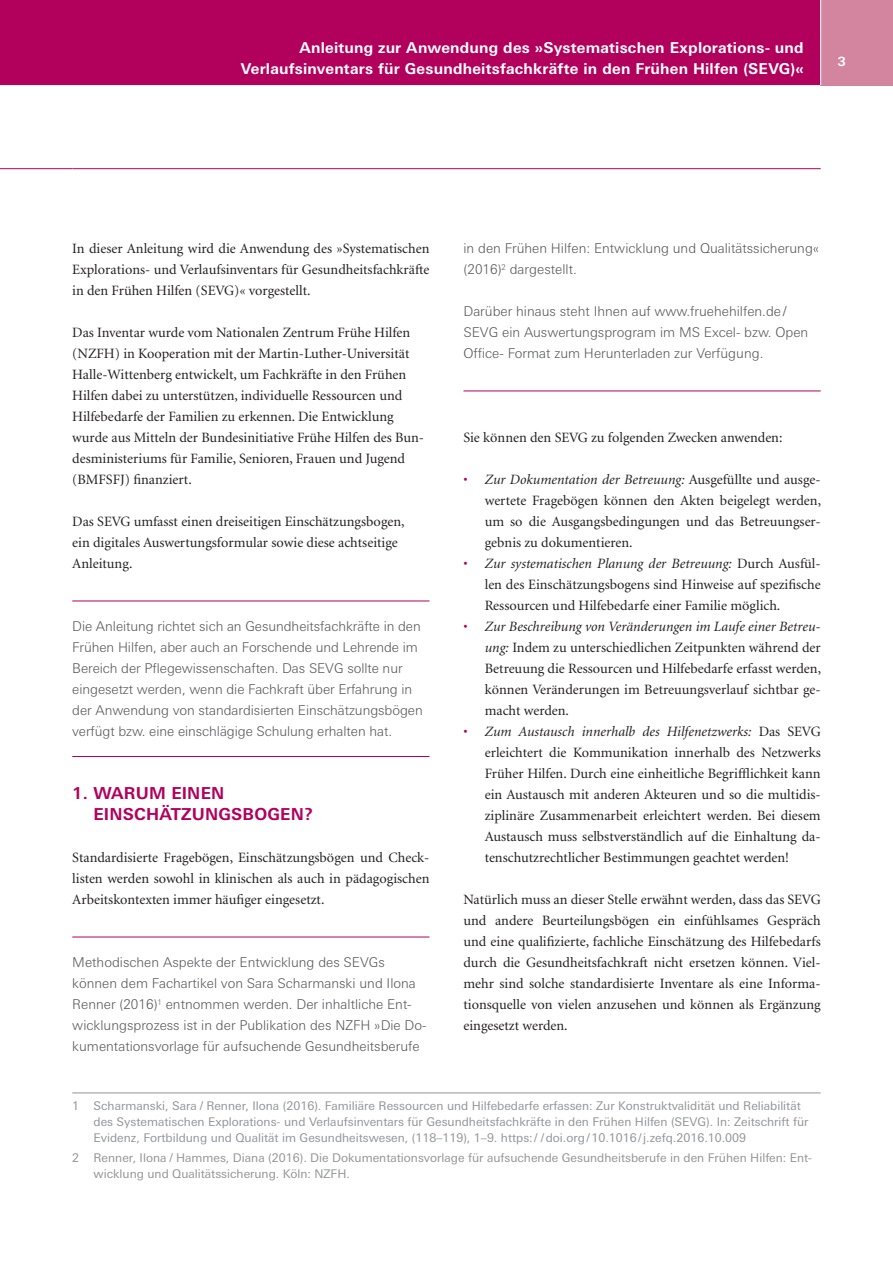
<style>
.page{position:relative;width:893px;height:1263px;background:#fff}
.page>*{position:absolute;margin:0;border:0;box-sizing:border-box;transform-origin:0 0}
.t1{font:700 16.5px/21px "Linotype Univers Basic";letter-spacing:.01em;color:#b1015c}
.t2{font:700 15px/21px "Linotype Univers Basic";letter-spacing:.015em;color:#fff;text-align:right}
.t3{font:14.25px/21px "Minion";color:#231f20;text-align:justify}
.t4{font:300 13.5px/21px "Linotype Univers Basic";color:#57585a}
.t5{font:700 12.75px "Linotype Univers Basic";color:#fff}
.t6{font:12px/15.8px "Linotype Univers Basic";color:#939598}
.s1{color:#b1015c}
.s2{font-style:italic}
</style>
<div class="page">
<div style="left:0;top:0;width:820px;height:85px;background:#b1015c"></div>
<div style="left:821px;top:0;width:72px;height:85px;background:#d3859f"></div>
<hr style="left:0;top:168px;width:72px;height:1px;background:#b1015c">
<hr style="left:72px;top:168px;width:749px;height:1px;background:#b1015c">
<hr style="left:72px;top:601px;width:357px;height:1px;background:#b1015c">
<hr style="left:72px;top:756px;width:357px;height:1px;background:#b1015c">
<hr style="left:72px;top:937px;width:357px;height:1px;background:#b1015c">
<hr style="left:463px;top:391px;width:358px;height:1px;background:#b1015c">
<hr style="left:72px;top:1092px;width:749px;height:1px;background:#939598">
<p class="t2" style="left:241px;top:37px;width:564px">Anleitung zur Anwendung des »Systematischen Explorations- und<br>Verlaufsinventars für Gesundheitsfachkräfte in den Frühen Hilfen (SEVG)«</p>
<p class="t5" style="left:838px;top:54px;width:10px">3</p>
<p class="t3" style="left:72px;top:239px;width:359px">In dieser Anleitung wird die Anwendung des »Systematischen Explorations- und Verlaufsinventars für Gesundheitsfachkräfte in den Frühen Hilfen (SEVG)« vorgestellt.</p>
<p class="t3" style="left:72px;top:323px;width:352px;text-align:left">Das Inventar wurde vom Nationalen Zentrum Frühe Hilfen (NZFH) in Kooperation mit der Martin-Luther-Universität Halle-Wittenberg entwickelt, um Fachkräfte in den Frühen Hilfen dabei zu unterstützen, individuelle Ressourcen und Hilfebedarfe der Familien zu erkennen. Die Entwicklung wurde aus Mitteln der Bundesinitiative Frühe Hilfen des Bun&shy;desministeriums für Familie, Senioren, Frauen und Jugend (BMFSFJ) finanziert.</p>
<p class="t3" style="left:72px;top:512px;width:334px;text-align:left">Das SEVG umfasst einen dreiseitigen Einschätzungsbogen, ein digitales Auswertungsformular sowie diese achtseitige<br>Anleitung.</p>
<p class="t4" style="left:72px;top:616px;width:352px">Die Anleitung richtet sich an Gesundheitsfachkräfte in den Frühen Hilfen, aber auch an Forschende und Lehrende im Bereich der Pflegewissenschaften. Das SEVG sollte nur eingesetzt werden, wenn die Fachkraft über Erfahrung in der Anwendung von standardisierten Einschätzungsbögen verfügt bzw. eine einschlägige Schulung erhalten hat.</p>
<p class="t1" style="left:94px;top:783px;width:221px;text-indent:-21px">1. WARUM EINEN<br>EINSCHÄTZUNGSBOGEN?</p>
<p class="t3" style="left:72px;top:848px;width:359px">Standardisierte Fragebögen, Einschätzungsbögen und Check&shy;listen werden sowohl in klinischen als auch in pädagogischen Arbeitskontexten immer häufiger eingesetzt.</p>
<p class="t4" style="left:72px;top:952px;width:356px">Methodischen Aspekte der Entwicklung des SEVGs können dem Fachartikel von Sara Scharmanski und Ilona Renner (2016)<sup>1</sup> entnommen werden. Der inhaltliche Ent&shy;wicklungsprozess ist in der Publikation des NZFH »Die Do&shy;kumentationsvorlage für aufsuchende Gesundheitsberufe</p>
<p class="t4" style="left:463px;top:238px;width:357px">in den Frühen Hilfen: Entwicklung und Qualitätssicherung« (2016)<sup>2</sup> dargestellt.</p>
<p class="t4" style="left:463px;top:301px;width:346px">Darüber hinaus steht Ihnen auf www.fruehehilfen.de/<br>SEVG ein Auswertungsprogram im MS Excel- bzw. Open<br>Office- Format zum Herunterladen zur Verfügung.</p>
<p class="t3" style="left:463px;top:428px;width:320px">Sie können den SEVG zu folgenden Zwecken anwenden:</p>
<p class="t3" style="left:485px;top:470px;width:338px;text-indent:-21px"><span class="s1">•</span> <span class="s2">Zur Dokumentation der Betreuung:</span> Ausgefüllte und ausge&shy;wertete Fragebögen können den Akten beigelegt werden, um so die Ausgangsbedingungen und das Betreuungser&shy;gebnis zu dokumentieren.</p>
<p class="t3" style="left:485px;top:554px;width:337px;text-indent:-21px"><span class="s1">•</span> <span class="s2">Zur systematischen Planung der Betreuung:</span> Durch Ausfül&shy;len des Einschätzungsbogens sind Hinweise auf spezifische Ressourcen und Hilfebedarfe einer Familie möglich.</p>
<p class="t3" style="left:485px;top:617px;width:338px;text-indent:-21px"><span class="s1">•</span> <span class="s2">Zur Beschreibung von Veränderungen im Laufe einer Betreu&shy;ung:</span> Indem zu unterschiedlichen Zeitpunkten während der Betreuung die Ressourcen und Hilfebedarfe erfasst werden, können Veränderungen im Betreuungsverlauf sichtbar ge&shy;macht werden.</p>
<p class="t3" style="left:485px;top:722px;width:337px;text-indent:-21px"><span class="s1">•</span> <span class="s2">Zum Austausch innerhalb des Hilfenetzwerks:</span> Das SEVG erleichtert die Kommunikation innerhalb des Netzwerks Früher Hilfen. Durch eine einheitliche Begrifflichkeit kann ein Austausch mit anderen Akteuren und so die multidis&shy;ziplinäre Zusammenarbeit erleichtert werden. Bei diesem Austausch muss selbstverständlich auf die Einhaltung da&shy;tenschutzrechtlicher Bestimmungen geachtet werden!</p>
<p class="t3" style="left:463px;top:890px;width:359px">Natürlich muss an dieser Stelle erwähnt werden, dass das SEVG und andere Beurteilungsbögen ein einfühlsames Gespräch und eine qualifizierte, fachliche Einschätzung des Hilfebedarfs durch die Gesundheitsfachkraft nicht ersetzen können. Viel&shy;mehr sind solche standardisierte Inventare als eine Informa&shy;tionsquelle von vielen anzusehen und können als Ergänzung eingesetzt werden.</p>
<p class="t6" style="left:94px;top:1098px;width:716px;text-indent:-21px">1 Scharmanski, Sara / Renner, Ilona (2016). Familiäre Ressourcen und Hilfebedarfe erfassen: Zur Konstruktvalidität und Reliabilität des Systematischen Explorations- und Verlaufsinventars für Gesundheitsfachkräfte in den Frühen Hilfen (SEVG). In: Zeitschrift für<br>Evidenz, Fortbildung und Qualität im Gesundheitswesen, (118–119), 1–9. https:/ /doi.org/10.1016/j.zefq.2016.10.009</p>
<p class="t6" style="left:94px;top:1150px;width:720px;text-indent:-21px">2 Renner, Ilona / Hammes, Diana (2016). Die Dokumentationsvorlage für aufsuchende Gesundheitsberufe in den Frühen Hilfen: Ent&shy;wicklung und Qualitätssicherung. Köln: NZFH.</p>
</div>
